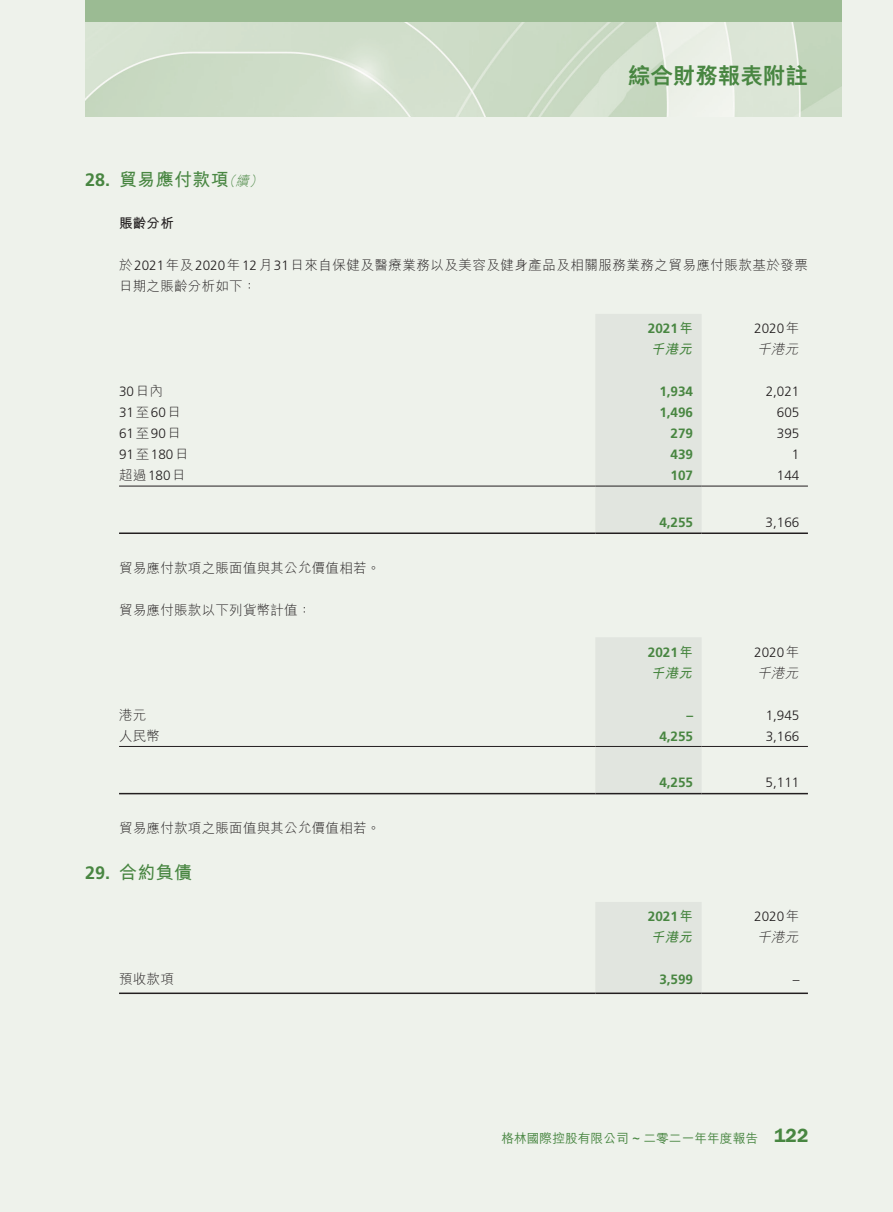
<style>
.page{position:relative;width:893px;height:1212px;background:#eef2eb}
.page>*{position:absolute;margin:0;border:0;box-sizing:border-box;transform-origin:0 0}
.t1{font:800 22.5px "M Hei HK";color:#488641}
.t2{font:600 19.5px "Franklin Gothic";color:#488641}
.t3{font:700 18px "M Hei HK";letter-spacing:.02em;color:#488641}
.t4{font:700 18px "Frutiger LT Std";color:#488641}
.t5{font:300 13.5px/21px "M Hei HK";letter-spacing:.02em;color:#231f20}
.t6{font:300 13.5px "Frutiger LT Std";color:#231f20}
.t7{font:700 13.5px "Frutiger LT Std";color:#488641}
.t8{font:italic 300 13.5px "M Hei HK";color:#231f20}
.t9{font:italic 700 13.5px "M Hei HK";color:#488641}
.t10{font:700 13.5px "M Hei HK";color:#231f20}
.t11{font:italic 300 13.5px "M Hei HK";color:#488641}
.t12{font:500 12.75px "M Hei HK";color:#488641}
.s1{font-family:"Frutiger LT Std"}
.s2{font-family:"M Hei HK"}
</style>
<div class="page">
<img style="left:85px;top:21px;width:757px;height:96px">
<div style="left:85px;top:0;width:757px;height:21px;background:#9bbb93"></div>
<div style="left:595px;top:314px;width:107px;height:218px;background:#e1e5df"></div>
<hr style="left:119px;top:486px;width:476px;height:1px;background:#231f20">
<hr style="left:595px;top:486px;width:107px;height:1px;background:#231f20">
<hr style="left:702px;top:486px;width:106px;height:1px;background:#231f20">
<hr style="left:119px;top:532px;width:476px;height:2px;background:#231f20">
<hr style="left:595px;top:532px;width:107px;height:2px;background:#231f20">
<hr style="left:702px;top:532px;width:106px;height:2px;background:#231f20">
<div style="left:595px;top:638px;width:107px;height:155px;background:#e1e5df"></div>
<hr style="left:119px;top:746px;width:476px;height:1px;background:#231f20">
<hr style="left:595px;top:746px;width:107px;height:1px;background:#231f20">
<hr style="left:702px;top:746px;width:106px;height:1px;background:#231f20">
<hr style="left:119px;top:793px;width:476px;height:1px;background:#231f20">
<hr style="left:595px;top:793px;width:107px;height:1px;background:#231f20">
<hr style="left:702px;top:793px;width:106px;height:1px;background:#231f20">
<div style="left:596px;top:902px;width:105px;height:90px;background:#e1e5df"></div>
<hr style="left:119px;top:992px;width:476px;height:2px;background:#231f20">
<hr style="left:595px;top:992px;width:107px;height:2px;background:#231f20">
<hr style="left:702px;top:992px;width:106px;height:2px;background:#231f20">
<h1 class="t1" style="left:628px;top:64px;width:181px">綜合財務報表附註</h1>
<h3 class="t4" style="left:85px;top:169px;width:27px">28.</h3>
<h3 class="t3" style="left:119px;top:166px;width:111px">貿易應付款項</h3>
<p class="t11" style="left:236px;top:174px;width:18px">續</p>
<p class="t11" style="left:222px;top:174px;width:18px">（</p>
<p class="t11" style="left:249px;top:174px;width:18px">(</p>
<p class="t10" style="left:119px;top:213px;width:56px">賬齡分析</p>
<p class="t5" style="left:119px;top:255px;width:690px">於<span class="s1">2021</span>年及<span class="s1">2020</span>年<span class="s1">12</span>月<span class="s1">31</span>日來自保健及醫療業務以及美容及健身產品及相關服務業務之貿易應付賬款基於發票日期之賬齡分析如下：</p>
<p class="t6" style="left:754px;top:321px;width:47px">2020 <span class="s2">年</span></p>
<p class="t7" style="left:648px;top:321px;width:47px">2021<span class="s2">年</span></p>
<p class="t9" style="left:651px;top:339px;width:46px">千港元</p>
<p class="t8" style="left:757px;top:342px;width:45px">千港元</p>
<p class="t6" style="left:119px;top:384px;width:45px">30<span class="s2">日內</span></p>
<p class="t7" style="left:659px;top:384px;width:35px">1,934</p>
<p class="t6" style="left:766px;top:384px;width:35px">2,021</p>
<p class="t6" style="left:119px;top:405px;width:64px">31<span class="s2">至</span>60<span class="s2">日</span></p>
<p class="t7" style="left:659px;top:405px;width:35px">1,496</p>
<p class="t6" style="left:777px;top:405px;width:24px">605</p>
<p class="t6" style="left:119px;top:426px;width:64px">61<span class="s2">至</span>90<span class="s2">日</span></p>
<p class="t7" style="left:671px;top:426px;width:24px">279</p>
<p class="t6" style="left:777px;top:426px;width:24px">395</p>
<p class="t6" style="left:119px;top:447px;width:71px">91<span class="s2">至</span>180<span class="s2">日</span></p>
<p class="t7" style="left:671px;top:447px;width:24px">439</p>
<p class="t6" style="left:792px;top:447px;width:9px">1</p>
<p class="t5" style="left:119px;top:465px;width:68px">超過<span class="s1">180</span>日</p>
<p class="t7" style="left:671px;top:468px;width:24px">107</p>
<p class="t6" style="left:777px;top:468px;width:24px">144</p>
<p class="t5" style="left:119px;top:557px;width:263px">貿易應付款項之賬面值與其公允價值相若。</p>
<p class="t5" style="left:119px;top:599px;width:194px">貿易應付賬款以下列貨幣計值：</p>
<p class="t5" style="left:119px;top:704px;width:29px">港元</p>
<p class="t5" style="left:119px;top:725px;width:43px">人民幣</p>
<h3 class="t4" style="left:85px;top:862px;width:27px">29.</h3>
<p class="t5" style="left:119px;top:817px;width:263px">貿易應付款項之賬面值與其公允價值相若。</p>
<h3 class="t3" style="left:119px;top:859px;width:75px">合約負債</h3>
<p class="t5" style="left:119px;top:968px;width:56px">預收款項</p>
<p class="t7" style="left:659px;top:514px;width:35px">4,255</p>
<p class="t6" style="left:766px;top:514px;width:35px">3,166</p>
<p class="t7" style="left:648px;top:644px;width:47px">2021<span class="s2">年</span></p>
<p class="t6" style="left:754px;top:644px;width:47px">2020 <span class="s2">年</span></p>
<p class="t9" style="left:651px;top:663px;width:46px">千港元</p>
<p class="t8" style="left:757px;top:666px;width:45px">千港元</p>
<p class="t7" style="left:686px;top:707px;width:8px">–</p>
<p class="t6" style="left:766px;top:707px;width:35px">1,945</p>
<p class="t7" style="left:659px;top:728px;width:35px">4,255</p>
<p class="t6" style="left:766px;top:728px;width:35px">3,166</p>
<p class="t7" style="left:659px;top:774px;width:35px">4,255</p>
<p class="t6" style="left:766px;top:775px;width:35px">5,111</p>
<p class="t7" style="left:648px;top:908px;width:47px">2021<span class="s2">年</span></p>
<p class="t6" style="left:754px;top:909px;width:47px">2020 <span class="s2">年</span></p>
<p class="t9" style="left:651px;top:927px;width:46px">千港元</p>
<p class="t8" style="left:757px;top:930px;width:45px">千港元</p>
<p class="t7" style="left:659px;top:971px;width:35px">3,599</p>
<p class="t6" style="left:793px;top:972px;width:8px">–</p>
<p class="t12" style="left:501px;top:1129px;width:258px">格林國際控股有限公司 ~ 二零二一年年度報告</p>
<h2 class="t2" style="left:774px;top:1124px;width:36px">122</h2>
</div>
